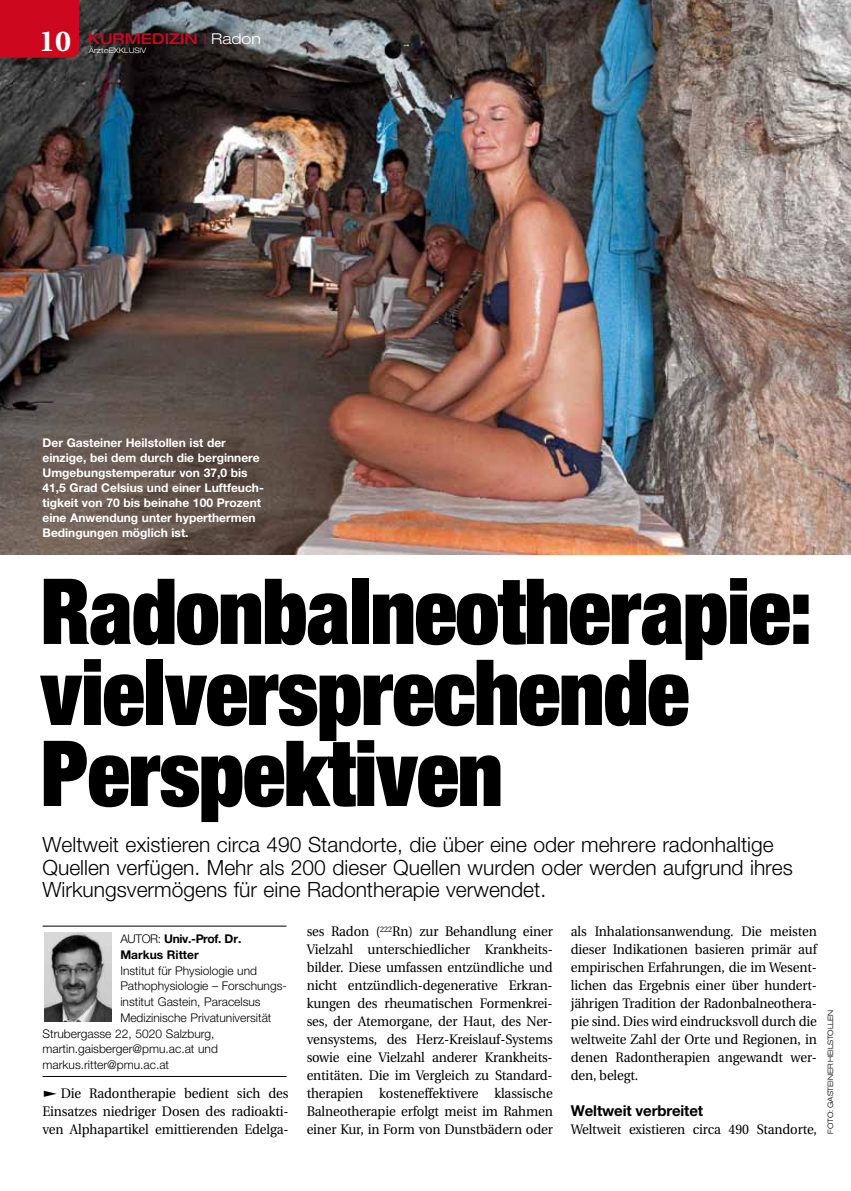
<style>
.page{position:relative;width:851px;height:1191px;background:#fff}
.page>*{position:absolute;margin:0;border:0;box-sizing:border-box;transform-origin:0 0}
.t1{font:900 expanded 91.2px/81px "Helvetica Neue";letter-spacing:-.01em;color:#000;scale:.95 1}
.t2{font:300 21px/22.5px "Helvetica Neue";color:#000}
.t3{font:500 expanded 15px "Helvetica Neue";color:#cd071e}
.t4{font:700 15px "Helvetica Neue";letter-spacing:-.01em;color:#000}
.t5{font:13.8px/18px "Utopia";letter-spacing:-.01em;color:#000;text-align:justify;scale:.95 1}
.t6{font:700 12px/15px "Helvetica Neue";color:#fff}
.t7{font:300 12px "Helvetica Neue";color:#000}
.t8{font:700 12px/15.8px "Helvetica Neue";color:#000}
.t9{font:300 expanded 7.5px "Helvetica Neue";letter-spacing:-.015em;color:#000}
.t10{font:300 expanded 7.5px "Helvetica Neue";color:#fff}
.s1{font-family:"Utopia";font-weight:700;font-stretch:normal;font-size:28.5px;color:#fff}
.s2{font-weight:300;font-stretch:normal}
.s3{font-weight:300;color:#fff}
.s4{font-weight:300}
</style>
<div class="page">
<img style="left:0;top:0;width:850px;height:554px">
<div style="left:0;top:0;width:79px;height:58px;background:#cd071e"></div>
<hr style="left:43px;top:926px;width:243px;height:1px;background:#000">
<hr style="left:43px;top:1076px;width:243px;height:1px;background:#000">
<img style="left:44px;top:932px;width:68px;height:89px">
<p class="t3" style="left:39px;top:29px;width:223px"><span class="s1">10</span> KURMEDIZIN <span class="s2">|</span> <span class="s3">Radon</span></p>
<p class="t10" style="left:89px;top:45px;width:59px">ÄrzteEXKLUSIV</p>
<p class="t6" style="left:43px;top:435px;width:223px">Der Gasteiner Heilstollen ist der einzige, bei dem durch die berginnere Umgebungstemperatur von 37,0 bis 41,5 Grad Celsius und einer Luftfeuch&shy;tigkeit von 70 bis beinahe 100 Prozent eine Anwendung unter hyperthermen Bedingungen möglich ist.</p>
<h1 class="t1" style="left:40px;top:569px;width:813px">Radonbalneotherapie: vielversprechende<br>Perspektiven</h1>
<h2 class="t2" style="left:43px;top:833px;width:751px">Weltweit existieren circa 490 Standorte, die über eine oder mehrere radonhaltige<br>Quellen verfügen. Mehr als 200 dieser Quellen wurden oder werden aufgrund ihres<br>Wirkungsvermögens für eine Radontherapie verwendet.</h2>
<p class="t7" style="left:120px;top:931px;width:16px">Autor</p>
<p class="t8" style="left:120px;top:930px;width:122px;text-indent:38px"><span class="s4">:</span> Univ.-Prof. Dr.<br>Markus Ritter</p>
<p class="t7" style="left:120px;top:963px;width:138px">Institut für Physiologie und</p>
<p class="t7" style="left:120px;top:978px;width:168px">Pathophysiologie – Forschungs-</p>
<p class="t7" style="left:120px;top:994px;width:142px">institut Gastein, Paracelsus</p>
<p class="t7" style="left:120px;top:1010px;width:153px">Medizinische Privatuniversität</p>
<p class="t7" style="left:43px;top:1026px;width:173px">Strubergasse 22, 5020 Salzburg,</p>
<p class="t7" style="left:43px;top:1041px;width:177px">martin.gaisberger@pmu.ac.at und</p>
<p class="t7" style="left:43px;top:1057px;width:128px">markus.ritter@pmu.ac.at</p>
<p class="t5" style="left:43px;top:1085px;width:260px">❑ Die Radontherapie bedient sich des Einsatzes niedriger Dosen des radioakti&shy;ven Alphapartikel emittierenden Edelga-</p>
<p class="t5" style="left:306px;top:923px;width:260px">ses Radon (<sup>222</sup>Rn) zur Behandlung einer Vielzahl unterschiedlicher Krankheits&shy;bilder. Diese umfassen entzündliche und nicht entzündlich-degenerative Erkran&shy;kungen des rheumatischen Formenkrei&shy;ses, der Atemorgane, der Haut, des Ner&shy;vensystems, des Herz-Kreislauf-Systems sowie eine Vielzahl anderer Krankheits&shy;entitäten. Die im Vergleich zu Standard&shy;therapien kosteneffektivere klassische Balneotherapie erfolgt meist im Rahmen einer Kur, in Form von Dunstbädern oder</p>
<p class="t5" style="left:570px;top:923px;width:260px">als Inhalationsanwendung. Die meisten dieser Indikationen basieren primär auf empirischen Erfahrungen, die im Wesent&shy;lichen das Ergebnis einer über hundert&shy;jährigen Tradition der Radonbalneothera&shy;pie sind. Dies wird eindrucksvoll durch die weltweite Zahl der Orte und Regionen, in denen Radontherapien angewandt wer&shy;den, belegt.</p>
<p class="t4" style="left:570px;top:1101px;width:134px">Weltweit verbreitet</p>
<p class="t5" style="left:570px;top:1121px;width:260px">Weltweit existieren circa 490 Standorte,</p>
<p class="t9" style="left:825px;top:1133px;width:125px;rotate:-90deg">Foto: gasteiner heilstollen</p>
</div>
